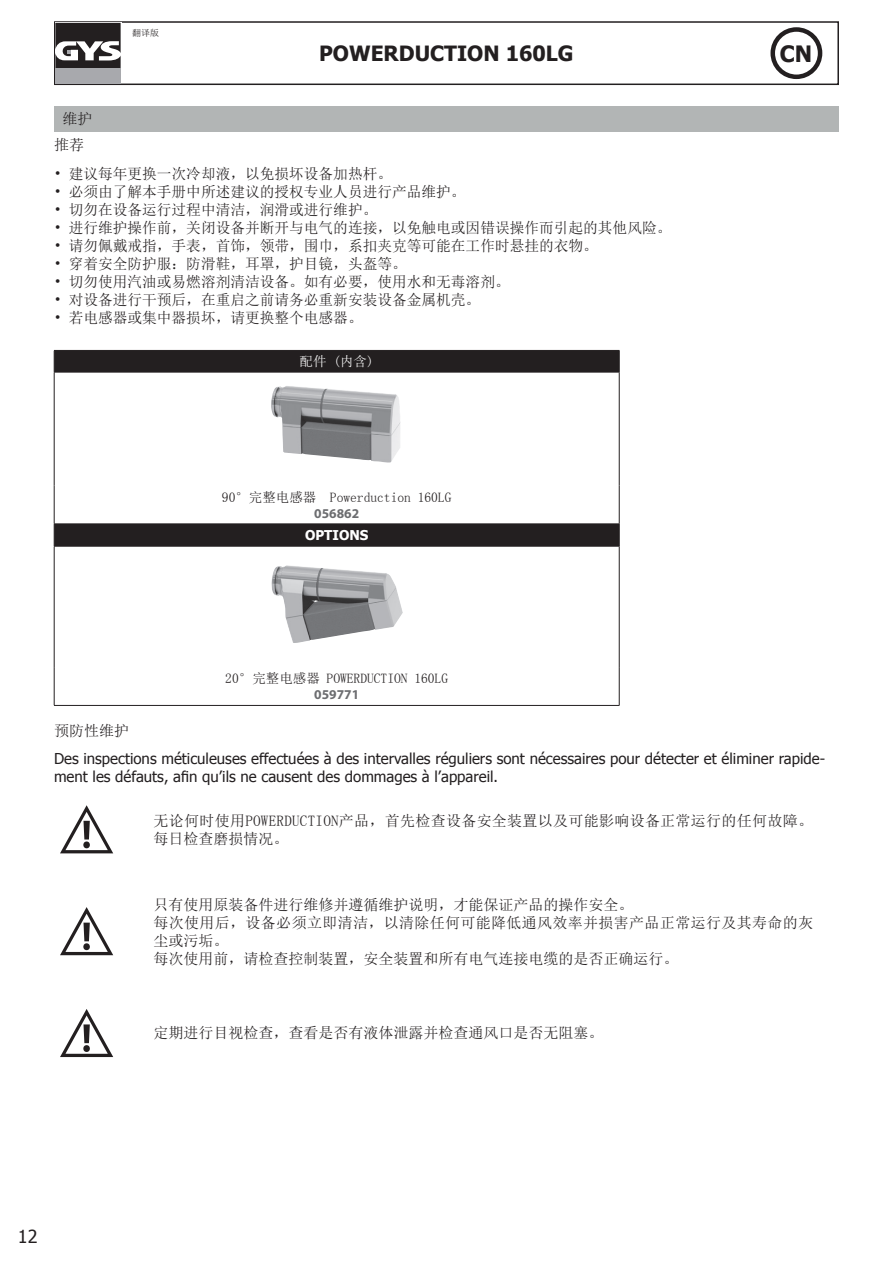
<style>
.page{position:relative;width:893px;height:1263px;background:#fff}
.page>*{position:absolute;margin:0;border:0;box-sizing:border-box;transform-origin:0 0}
.t1{font:700 22.5px "Tahoma";color:#231f20}
.t2{font:700 21px "Tahoma";color:#231f20}
.t3{font:18px "Tahoma";color:#231f20}
.t4{font:15px/18px "Sim Sun";color:#231f20;text-align:center}
.t5{font:15px/18px "Tahoma";color:#231f20}
.t6{font:15px/18px "Sim Sun";letter-spacing:.02em;color:#231f20}
.t7{font:13.5px "Sim Sun";color:#231f20}
.t8{font:700 13.5px "Myriad Pro";color:#6c6d70}
.t9{font:700 13.5px "Tahoma";color:#fff}
.t10{font:13.5px "Sim Sun";color:#fff}
.t11{font:9px "Sim Sun";color:#231f20}
</style>
<div class="page">
<div style="left:54px;top:21px;width:785px;height:64px;border:2px solid #231f20"></div>
<div style="left:770px;top:27px;width:52px;height:52px;border:4px solid #231f20;border-radius:50%"></div>
<div style="left:55px;top:68px;width:66px;height:15px;background:#a8a9ad"></div>
<svg style="left:55px;top:23px;width:66px;height:45px"></svg>
<div style="left:54px;top:106px;width:784px;height:26px;background:#b2b5b5"></div>
<svg style="left:55px;top:351px;width:564px;height:195px"></svg>
<svg style="left:55px;top:547px;width:564px;height:158px"></svg>
<hr style="left:54px;top:350px;width:565px;height:1px;background:#231f20">
<svg style="left:54px;top:351px;width:1px;height:21px"></svg>
<svg style="left:619px;top:351px;width:1px;height:21px"></svg>
<hr style="left:54px;top:372px;width:565px;height:1px;background:#231f20">
<hr style="left:54px;top:372px;width:1px;height:114px;background:#231f20">
<hr style="left:619px;top:372px;width:1px;height:114px;background:#231f20">
<hr style="left:54px;top:486px;width:1px;height:38px;background:#231f20">
<hr style="left:619px;top:486px;width:1px;height:38px;background:#231f20">
<hr style="left:54px;top:524px;width:565px;height:1px;background:#231f20">
<svg style="left:54px;top:525px;width:1px;height:21px"></svg>
<svg style="left:619px;top:524px;width:1px;height:22px"></svg>
<hr style="left:54px;top:546px;width:565px;height:1px;background:#231f20">
<hr style="left:54px;top:546px;width:1px;height:121px;background:#231f20">
<hr style="left:619px;top:546px;width:1px;height:121px;background:#231f20">
<hr style="left:54px;top:667px;width:1px;height:38px;background:#231f20">
<hr style="left:619px;top:667px;width:1px;height:38px;background:#231f20">
<hr style="left:54px;top:705px;width:565px;height:1px;background:#231f20">
<img style="left:270px;top:385px;width:131px;height:78px">
<img style="left:270px;top:564px;width:133px;height:80px">
<svg style="left:60px;top:805px;width:53px;height:48px"></svg>
<svg style="left:60px;top:907px;width:53px;height:48px"></svg>
<svg style="left:60px;top:1009px;width:53px;height:48px"></svg>
<p class="t11" style="left:132px;top:28px;width:28px">翻译版</p>
<h2 class="t2" style="left:319px;top:39px;width:256px">POWERDUCTION 160LG</h2>
<h1 class="t1" style="left:780px;top:38px;width:34px">CN</h1>
<p class="t4" style="left:54px;top:106px;width:40px;line-height:25.3px">维护推荐</p>
<p class="t4" style="left:54px;top:164px;width:340px">• 建议每年更换一次冷却液，以免损坏设备加热杆。</p>
<p class="t4" style="left:54px;top:182px;width:413px">• 必须由了解本手册中所述建议的授权专业人员进行产品维护。</p>
<p class="t4" style="left:54px;top:200px;width:325px">• 切勿在设备运行过程中清洁，润滑或进行维护。</p>
<p class="t4" style="left:54px;top:218px;width:619px">• 进行维护操作前，关闭设备并断开与电气的连接，以免触电或因错误操作而引起的其他风险。</p>
<p class="t4" style="left:54px;top:236px;width:545px">• 请勿佩戴戒指，手表，首饰，领带，围巾，系扣夹克等可能在工作时悬挂的衣物。</p>
<p class="t4" style="left:54px;top:254px;width:354px">• 穿着安全防护服：防滑鞋，耳罩，护目镜，头盔等。</p>
<p class="t4" style="left:54px;top:272px;width:457px">• 切勿使用汽油或易燃溶剂清洁设备。如有必要，使用水和无毒溶剂。</p>
<p class="t4" style="left:54px;top:290px;width:428px">• 对设备进行干预后，在重启之前请务必重新安装设备金属机壳。</p>
<p class="t4" style="left:54px;top:308px;width:310px">• 若电感器或集中器损坏，请更换整个电感器。</p>
<p class="t10" style="left:300px;top:354px;width:76px">配件 (内含)</p>
<p class="t7" style="left:222px;top:490px;width:231px">90°完整电感器 Powerduction 160LG</p>
<p class="t8" style="left:314px;top:504px;width:46px">056862</p>
<p class="t9" style="left:305px;top:526px;width:65px">OPTIONS</p>
<p class="t7" style="left:225px;top:672px;width:224px">20°完整电感器 POWERDUCTION 160LG</p>
<p class="t8" style="left:314px;top:686px;width:46px">059771</p>
<p class="t4" style="left:54px;top:721px;width:76px">预防性维护</p>
<p class="t5" style="left:54px;top:749px;width:773px">Des inspections méticuleuses effectuées à des intervalles réguliers sont nécessaires pour détecter et éliminer rapide&shy;ment les défauts, afin qu’ils ne causent des dommages à l’appareil.</p>
<p class="t6" style="left:154px;top:811px;width:661px">无论何时使用POWERDUCTION产品，首先检查设备安全装置以及可能影响设备正常运行的任何故障。每日检查磨损情况。</p>
<p class="t4" style="left:154px;top:895px;width:661px;text-align:left">只有使用原装备件进行维修并遵循维护说明，才能保证产品的操作安全。<br>每次使用后，设备必须立即清洁，以清除任何可能降低通风效率并损害产品正常运行及其寿命的灰尘或污垢。<br>每次使用前，请检查控制装置，安全装置和所有电气连接电缆的是否正确运行。</p>
<p class="t4" style="left:154px;top:1024px;width:451px">定期进行目视检查，查看是否有液体泄露并检查通风口是否无阻塞。</p>
<p class="t3" style="left:18px;top:1224px;width:21px">12</p>
</div>
